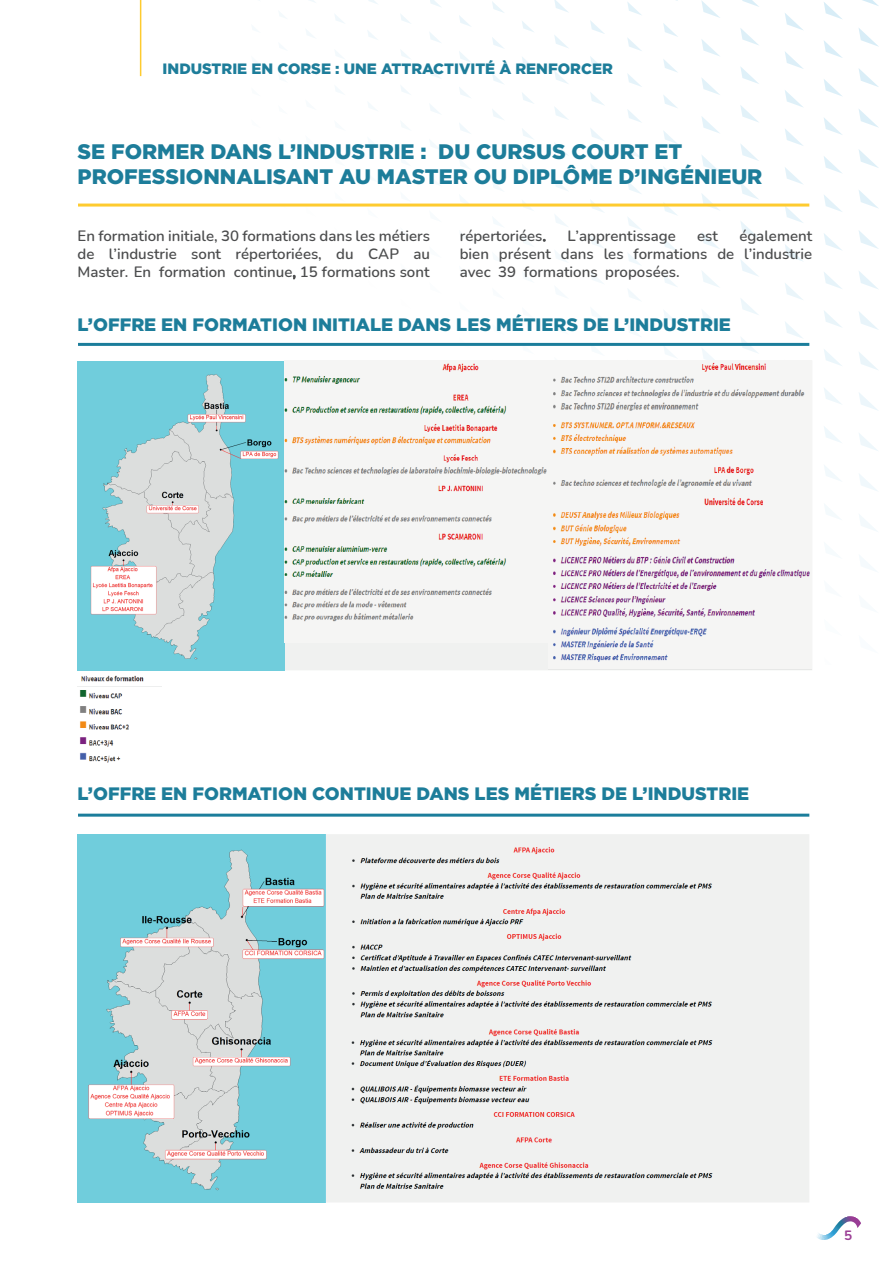
<style>
.page{position:relative;width:893px;height:1263px;background:#fff}
.page>*{position:absolute;margin:0;border:0;box-sizing:border-box;transform-origin:0 0}
.t1{font:900 21px/25.2px "Gotham HTF";color:#1d7d9a}
.t2{font:900 18px "Gotham HTF";color:#1d7d9a}
.t3{font:600 15px/18px "Nunito";color:#4b4c4d;text-align:justify}
.t4{font:900 15px "Gotham HTF";color:#1d7d9a}
.t5{font:700 13.5px "Nunito";color:#9b3e95}
</style>
<div class="page">
<svg style="left:817px;top:1216px;width:44px;height:24px"></svg>
<svg style="left:701px;top:0;width:19px;height:18px"></svg>
<svg style="left:701px;top:39px;width:19px;height:17px"></svg>
<svg style="left:701px;top:78px;width:19px;height:17px"></svg>
<svg style="left:701px;top:116px;width:18px;height:17px"></svg>
<svg style="left:701px;top:155px;width:19px;height:17px"></svg>
<svg style="left:701px;top:194px;width:20px;height:16px"></svg>
<svg style="left:702px;top:232px;width:18px;height:17px"></svg>
<svg style="left:702px;top:271px;width:17px;height:16px"></svg>
<svg style="left:702px;top:310px;width:17px;height:16px"></svg>
<svg style="left:702px;top:348px;width:12px;height:12px"></svg>
<svg style="left:742px;top:0;width:17px;height:7px"></svg>
<svg style="left:740px;top:28px;width:19px;height:17px"></svg>
<svg style="left:740px;top:67px;width:19px;height:17px"></svg>
<svg style="left:740px;top:105px;width:18px;height:17px"></svg>
<svg style="left:740px;top:144px;width:19px;height:17px"></svg>
<svg style="left:740px;top:182px;width:18px;height:17px"></svg>
<svg style="left:740px;top:221px;width:19px;height:17px"></svg>
<svg style="left:741px;top:260px;width:17px;height:16px"></svg>
<svg style="left:741px;top:299px;width:17px;height:16px"></svg>
<svg style="left:740px;top:337px;width:20px;height:16px"></svg>
<svg style="left:862px;top:0;width:17px;height:6px"></svg>
<svg style="left:858px;top:28px;width:21px;height:19px"></svg>
<svg style="left:858px;top:68px;width:21px;height:19px"></svg>
<svg style="left:859px;top:109px;width:20px;height:19px"></svg>
<svg style="left:858px;top:149px;width:21px;height:19px"></svg>
<svg style="left:859px;top:190px;width:19px;height:18px"></svg>
<svg style="left:859px;top:231px;width:20px;height:18px"></svg>
<svg style="left:859px;top:271px;width:19px;height:18px"></svg>
<svg style="left:859px;top:312px;width:19px;height:18px"></svg>
<svg style="left:859px;top:352px;width:19px;height:18px"></svg>
<svg style="left:859px;top:393px;width:18px;height:17px"></svg>
<svg style="left:859px;top:433px;width:19px;height:18px"></svg>
<svg style="left:859px;top:474px;width:18px;height:17px"></svg>
<svg style="left:859px;top:514px;width:19px;height:18px"></svg>
<svg style="left:859px;top:555px;width:17px;height:16px"></svg>
<svg style="left:785px;top:13px;width:18px;height:17px"></svg>
<svg style="left:785px;top:52px;width:18px;height:17px"></svg>
<svg style="left:785px;top:90px;width:18px;height:17px"></svg>
<svg style="left:785px;top:129px;width:18px;height:17px"></svg>
<svg style="left:785px;top:167px;width:18px;height:17px"></svg>
<svg style="left:785px;top:207px;width:18px;height:16px"></svg>
<svg style="left:785px;top:244px;width:18px;height:17px"></svg>
<svg style="left:785px;top:283px;width:18px;height:17px"></svg>
<svg style="left:785px;top:322px;width:17px;height:16px"></svg>
<svg style="left:824px;top:2px;width:18px;height:17px"></svg>
<svg style="left:824px;top:41px;width:18px;height:17px"></svg>
<svg style="left:824px;top:79px;width:18px;height:17px"></svg>
<svg style="left:824px;top:118px;width:18px;height:17px"></svg>
<svg style="left:824px;top:156px;width:18px;height:17px"></svg>
<svg style="left:824px;top:195px;width:18px;height:17px"></svg>
<svg style="left:824px;top:233px;width:18px;height:17px"></svg>
<svg style="left:824px;top:272px;width:18px;height:17px"></svg>
<svg style="left:824px;top:311px;width:17px;height:16px"></svg>
<svg style="left:824px;top:349px;width:18px;height:17px"></svg>
<svg style="left:824px;top:388px;width:17px;height:16px"></svg>
<svg style="left:824px;top:426px;width:18px;height:17px"></svg>
<svg style="left:824px;top:465px;width:17px;height:16px"></svg>
<svg style="left:824px;top:504px;width:16px;height:15px"></svg>
<svg style="left:590px;top:20px;width:15px;height:14px"></svg>
<svg style="left:590px;top:56px;width:15px;height:14px"></svg>
<svg style="left:590px;top:92px;width:14px;height:13px"></svg>
<svg style="left:590px;top:128px;width:14px;height:13px"></svg>
<svg style="left:590px;top:164px;width:14px;height:13px"></svg>
<svg style="left:590px;top:200px;width:15px;height:12px"></svg>
<svg style="left:591px;top:236px;width:13px;height:12px"></svg>
<svg style="left:591px;top:272px;width:13px;height:12px"></svg>
<svg style="left:591px;top:308px;width:11px;height:11px"></svg>
<svg style="left:590px;top:342px;width:15px;height:1px"></svg>
<svg style="left:554px;top:0;width:15px;height:13px"></svg>
<svg style="left:279px;top:12px;width:7px;height:6px"></svg>
<svg style="left:335px;top:15px;width:9px;height:8px"></svg>
<svg style="left:335px;top:50px;width:9px;height:9px"></svg>
<svg style="left:335px;top:86px;width:8px;height:8px"></svg>
<svg style="left:334px;top:342px;width:12px;height:1px"></svg>
<svg style="left:306px;top:30px;width:9px;height:8px"></svg>
<svg style="left:400px;top:14px;width:11px;height:10px"></svg>
<svg style="left:401px;top:50px;width:9px;height:9px"></svg>
<svg style="left:401px;top:86px;width:9px;height:8px"></svg>
<svg style="left:401px;top:122px;width:9px;height:8px"></svg>
<svg style="left:400px;top:342px;width:12px;height:1px"></svg>
<svg style="left:368px;top:0;width:9px;height:4px"></svg>
<svg style="left:368px;top:31px;width:10px;height:9px"></svg>
<svg style="left:368px;top:67px;width:9px;height:8px"></svg>
<svg style="left:368px;top:102px;width:8px;height:8px"></svg>
<svg style="left:459px;top:15px;width:12px;height:12px"></svg>
<svg style="left:459px;top:51px;width:12px;height:11px"></svg>
<svg style="left:459px;top:87px;width:12px;height:11px"></svg>
<svg style="left:459px;top:123px;width:12px;height:11px"></svg>
<svg style="left:459px;top:159px;width:11px;height:10px"></svg>
<svg style="left:459px;top:196px;width:13px;height:8px"></svg>
<svg style="left:459px;top:342px;width:13px;height:1px"></svg>
<svg style="left:430px;top:0;width:11px;height:7px"></svg>
<svg style="left:429px;top:32px;width:12px;height:11px"></svg>
<svg style="left:429px;top:68px;width:12px;height:11px"></svg>
<svg style="left:430px;top:104px;width:10px;height:10px"></svg>
<svg style="left:430px;top:140px;width:10px;height:10px"></svg>
<svg style="left:522px;top:21px;width:12px;height:11px"></svg>
<svg style="left:522px;top:57px;width:12px;height:11px"></svg>
<svg style="left:522px;top:93px;width:12px;height:11px"></svg>
<svg style="left:522px;top:128px;width:11px;height:11px"></svg>
<svg style="left:522px;top:164px;width:11px;height:11px"></svg>
<svg style="left:522px;top:200px;width:13px;height:10px"></svg>
<svg style="left:522px;top:236px;width:10px;height:10px"></svg>
<svg style="left:522px;top:342px;width:13px;height:1px"></svg>
<svg style="left:492px;top:1px;width:12px;height:12px"></svg>
<svg style="left:492px;top:37px;width:11px;height:11px"></svg>
<svg style="left:492px;top:73px;width:12px;height:11px"></svg>
<svg style="left:492px;top:109px;width:12px;height:11px"></svg>
<svg style="left:492px;top:145px;width:12px;height:11px"></svg>
<svg style="left:493px;top:182px;width:10px;height:9px"></svg>
<svg style="left:493px;top:218px;width:10px;height:9px"></svg>
<svg style="left:554px;top:35px;width:14px;height:13px"></svg>
<svg style="left:554px;top:71px;width:14px;height:13px"></svg>
<svg style="left:554px;top:107px;width:14px;height:13px"></svg>
<svg style="left:554px;top:142px;width:14px;height:13px"></svg>
<svg style="left:554px;top:178px;width:14px;height:13px"></svg>
<svg style="left:555px;top:215px;width:13px;height:12px"></svg>
<svg style="left:555px;top:251px;width:12px;height:11px"></svg>
<svg style="left:663px;top:23px;width:15px;height:14px"></svg>
<svg style="left:663px;top:59px;width:15px;height:14px"></svg>
<svg style="left:663px;top:95px;width:14px;height:13px"></svg>
<svg style="left:663px;top:131px;width:15px;height:13px"></svg>
<svg style="left:663px;top:166px;width:15px;height:14px"></svg>
<svg style="left:663px;top:202px;width:15px;height:13px"></svg>
<svg style="left:663px;top:238px;width:14px;height:13px"></svg>
<svg style="left:664px;top:275px;width:13px;height:12px"></svg>
<svg style="left:664px;top:311px;width:12px;height:11px"></svg>
<svg style="left:664px;top:346px;width:12px;height:12px"></svg>
<svg style="left:627px;top:2px;width:14px;height:13px"></svg>
<svg style="left:627px;top:38px;width:15px;height:13px"></svg>
<svg style="left:627px;top:73px;width:15px;height:14px"></svg>
<svg style="left:627px;top:109px;width:15px;height:14px"></svg>
<svg style="left:627px;top:145px;width:14px;height:13px"></svg>
<svg style="left:627px;top:181px;width:14px;height:13px"></svg>
<svg style="left:628px;top:217px;width:13px;height:13px"></svg>
<svg style="left:628px;top:253px;width:13px;height:12px"></svg>
<svg style="left:628px;top:289px;width:13px;height:12px"></svg>
<svg style="left:628px;top:325px;width:13px;height:12px"></svg>
<hr style="left:140px;top:0;width:1px;height:76px;background:#fecb2f">
<div style="left:285px;top:360px;width:527px;height:310px;background:#f0f1f0"></div>
<div style="left:325px;top:834px;width:484px;height:368px;background:#f0f1f0"></div>
<hr style="left:78px;top:204px;width:731px;height:3px;background:#fecb2f">
<hr style="left:78px;top:343px;width:731px;height:3px;background:#1b7d9b">
<hr style="left:78px;top:814px;width:731px;height:3px;background:#1b7d9b">
<img style="left:78px;top:361px;width:206px;height:309px">
<img style="left:77px;top:834px;width:248px;height:368px">
<img style="left:352px;top:847px;width:360px;height:171px">
<img style="left:351px;top:1029px;width:362px;height:160px">
<img style="left:77px;top:675px;width:84px;height:88px">
<img style="left:285px;top:361px;width:263px;height:281px">
<img style="left:549px;top:361px;width:262px;height:309px">
<p class="t4" style="left:163px;top:61px;width:452px">INDUSTRIE EN CORSE : UNE ATTRACTIVITÉ À RENFORCER</p>
<h1 class="t1" style="left:78px;top:139px;width:686px">SE FORMER DANS L’INDUSTRIE : DU CURSUS COURT ET<br>PROFESSIONNALISANT AU MASTER OU DIPLÔME D’INGÉNIEUR</h1>
<p class="t3" style="left:78px;top:226px;width:354px">En formation initiale, 30 formations dans les métiers de l’industrie sont répertoriées, du CAP au Master. En formation continue, 15 formations sont</p>
<p class="t3" style="left:460px;top:226px;width:88px">répertoriées.</p>
<p class="t3" style="left:567px;top:226px;width:110px">L’apprentissage</p>
<p class="t3" style="left:697px;top:226px;width:22px">est</p>
<p class="t3" style="left:460px;top:226px;width:354px;text-indent:280px">également bien présent dans les formations de l’industrie avec 39 formations proposées.</p>
<p class="t2" style="left:78px;top:315px;width:655px">L’OFFRE EN FORMATION INITIALE DANS LES MÉTIERS DE L’INDUSTRIE</p>
<p class="t2" style="left:78px;top:783px;width:673px">L’OFFRE EN FORMATION CONTINUE DANS LES MÉTIERS DE L’INDUSTRIE</p>
<p class="t5" style="left:844px;top:1226px;width:10px">5</p>
</div>
